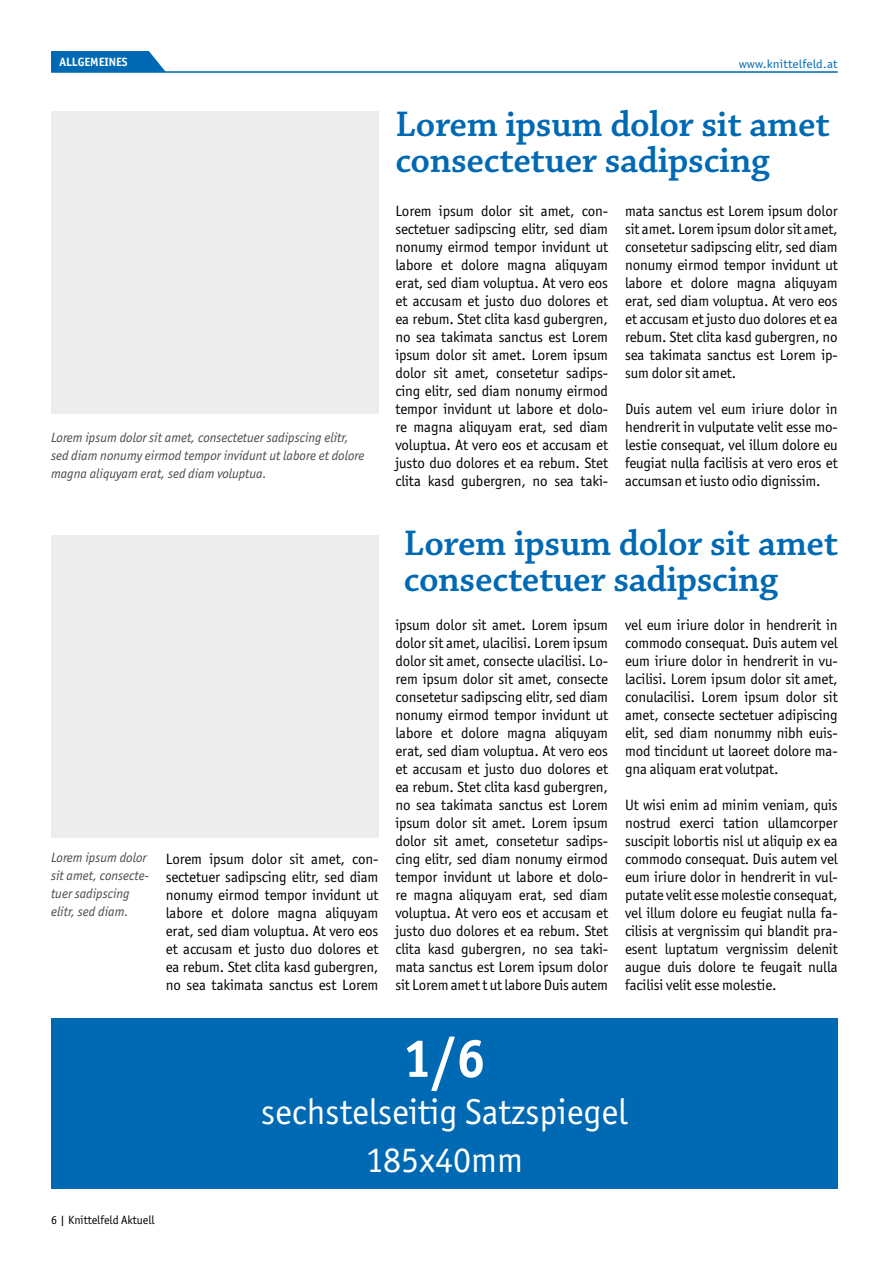
<style>
.page{position:relative;width:893px;height:1263px;background:#fff}
.page>*{position:absolute;margin:0;border:0;box-sizing:border-box;transform-origin:0 0}
.t1{font:700 54px "Officina San ITC";color:#fff}
.t2{font:600 37.5px/36px "Chaparral Pro";letter-spacing:-.01em;color:#0069b4}
.t3{font:36px/47.4px "Officina San ITC";color:#fff;text-align:center}
.t4{font:15px/18px "Officina San ITC";letter-spacing:-.01em;color:#000;text-align:justify}
.t5{font:italic 13.5px/18px "Officina San ITC";color:#4a4a49}
.t6{font:12px "Officina San ITC";color:#000}
.t7{font:12px "Officina San ITC Book OS";letter-spacing:.01em;color:#0069b4;scale:1.1 1}
.t8{font:700 12px "Officina San ITC";color:#fff}
</style>
<div class="page">
<hr style="left:51px;top:71px;width:787px;height:2px;background:#0069b4">
<svg style="left:51px;top:51px;width:115px;height:21px;background:#1374b9"></svg>
<div style="left:51px;top:111px;width:327px;height:303px;background:#ededed"></div>
<div style="left:51px;top:1018px;width:787px;height:170px;background:#0069b4"></div>
<div style="left:51px;top:535px;width:327px;height:303px;background:#ededed"></div>
<p class="t8" style="left:60px;top:55px;width:70px">ALLGEMEINES</p>
<p class="t7" style="left:739px;top:57px;width:92px">www.knittelfeld.at</p>
<p class="t5" style="left:51px;top:429px;width:315px">Lorem ipsum dolor sit amet, consectetuer sadipscing elitr, sed diam nonumy eirmod tempor invidunt ut labore et dolore magna aliquyam erat, sed diam voluptua.</p>
<h2 class="t2" style="left:395px;top:107px;width:436px">Lorem ipsum dolor sit amet consectetuer sadipscing</h2>
<p class="t4" style="left:395px;top:202px;width:214px">Lorem ipsum dolor sit amet, con&shy;sectetuer sadipscing elitr, sed diam nonumy eirmod tempor invidunt ut labore et dolore magna aliquyam erat, sed diam voluptua. At vero eos et accusam et justo duo dolores et ea rebum. Stet clita kasd gubergren, no sea takimata sanctus est Lorem ipsum dolor sit amet. Lorem ipsum dolor sit amet, consetetur sadips&shy;cing elitr, sed diam nonumy eirmod tempor invidunt ut labore et dolo&shy;re magna aliquyam erat, sed diam voluptua. At vero eos et accusam et justo duo dolores et ea rebum. Stet clita kasd gubergren, no sea taki-</p>
<p class="t4" style="left:625px;top:202px;width:214px">mata sanctus est Lorem ipsum dolor sit amet. Lorem ipsum dolor sit amet, consetetur sadipscing elitr, sed diam nonumy eirmod tempor invidunt ut labore et dolore magna aliquyam erat, sed diam voluptua. At vero eos et accusam et justo duo dolores et ea rebum. Stet clita kasd gubergren, no sea takimata sanctus est Lorem ip&shy;sum dolor sit amet.</p>
<p class="t4" style="left:625px;top:400px;width:214px">Duis autem vel eum iriure dolor in hendrerit in vulputate velit esse mo&shy;lestie consequat, vel illum dolore eu feugiat nulla facilisis at vero eros et accumsan et iusto odio dignissim.</p>
<p class="t5" style="left:51px;top:848px;width:99px">Lorem ipsum dolor sit amet, consecte&shy;tuer sadipscing elitr, sed diam.</p>
<p class="t4" style="left:166px;top:850px;width:214px">Lorem ipsum dolor sit amet, con&shy;sectetuer sadipscing elitr, sed diam nonumy eirmod tempor invidunt ut labore et dolore magna aliquyam erat, sed diam voluptua. At vero eos et accusam et justo duo dolores et ea rebum. Stet clita kasd gubergren, no sea takimata sanctus est Lorem</p>
<h2 class="t2" style="left:404px;top:526px;width:436px">Lorem ipsum dolor sit amet consectetuer sadipscing</h2>
<p class="t4" style="left:395px;top:616px;width:214px">ipsum dolor sit amet. Lorem ipsum dolor sit amet, ulacilisi. Lorem ipsum dolor sit amet, consecte ulacilisi. Lo&shy;rem ipsum dolor sit amet, consecte consetetur sadipscing elitr, sed diam nonumy eirmod tempor invidunt ut labore et dolore magna aliquyam erat, sed diam voluptua. At vero eos et accusam et justo duo dolores et ea rebum. Stet clita kasd gubergren, no sea takimata sanctus est Lorem ipsum dolor sit amet. Lorem ipsum dolor sit amet, consetetur sadips&shy;cing elitr, sed diam nonumy eirmod tempor invidunt ut labore et dolo&shy;re magna aliquyam erat, sed diam voluptua. At vero eos et accusam et justo duo dolores et ea rebum. Stet clita kasd gubergren, no sea taki&shy;mata sanctus est Lorem ipsum dolor sit Lorem amet t ut labore Duis autem</p>
<p class="t4" style="left:625px;top:616px;width:214px">vel eum iriure dolor in hendrerit in commodo consequat. Duis autem vel eum iriure dolor in hendrerit in vu&shy;lacilisi. Lorem ipsum dolor sit amet, conulacilisi. Lorem ipsum dolor sit amet, consecte sectetuer adipiscing elit, sed diam nonummy nibh euis&shy;mod tincidunt ut laoreet dolore ma&shy;gna aliquam erat volutpat.</p>
<p class="t4" style="left:625px;top:796px;width:214px">Ut wisi enim ad minim veniam, quis nostrud exerci tation ullamcorper suscipit lobortis nisl ut aliquip ex ea commodo consequat. Duis autem vel eum iriure dolor in hendrerit in vul&shy;putate velit esse molestie consequat, vel illum dolore eu feugiat nulla fa&shy;cilisis at vergnissim qui blandit pra&shy;esent luptatum vergnissim delenit augue duis dolore te feugait nulla facilisi velit esse molestie.</p>
<p class="t6" style="left:51px;top:1213px;width:105px">6 | Knittelfeld Aktuell</p>
<h1 class="t1" style="left:403px;top:1025px;width:83px">1/6</h1>
<h3 class="t3" style="left:261px;top:1088px;width:368px">sechstelseitig Satzspiegel<br>185x40mm</h3>
</div>
